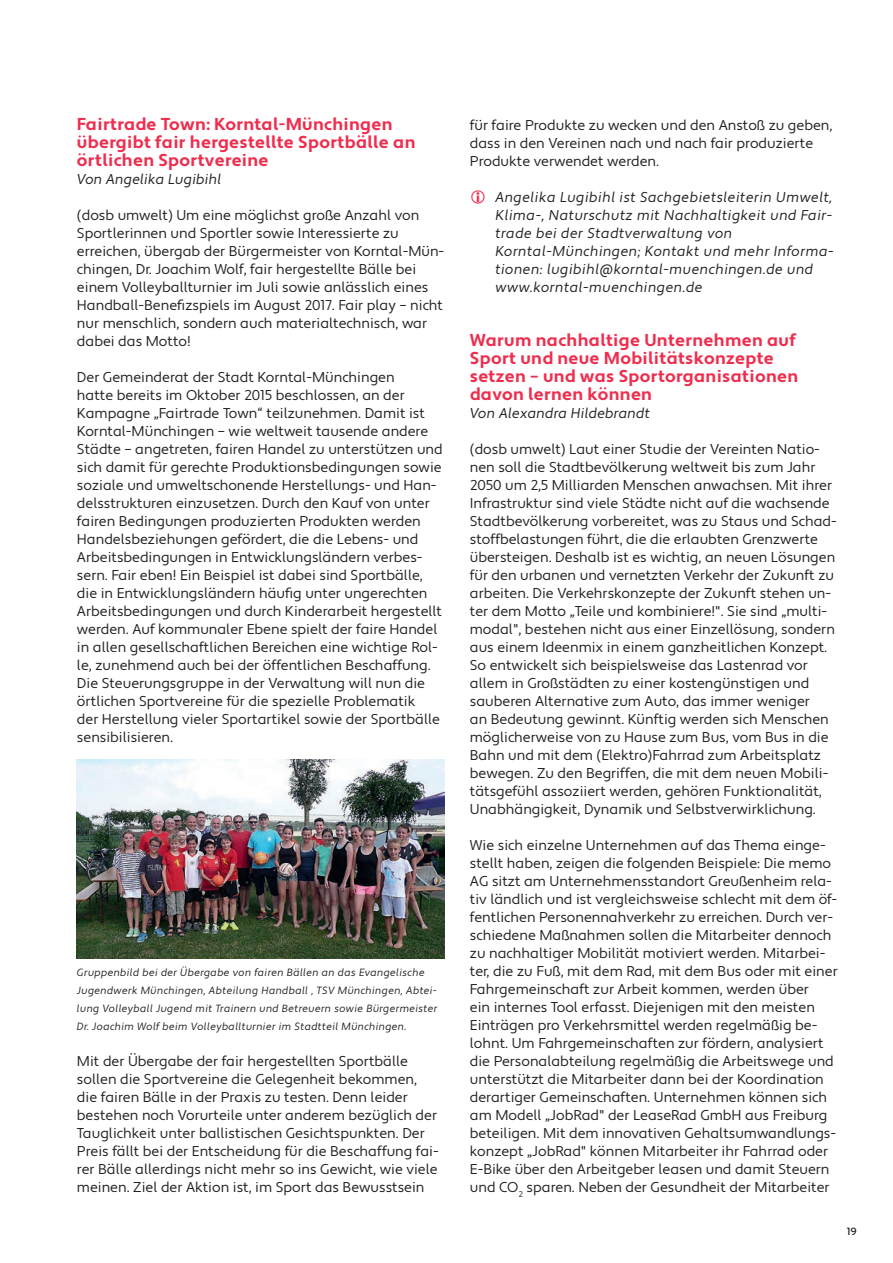
<style>
.page{position:relative;width:893px;height:1263px;background:#fff}
.page>*{position:absolute;margin:0;border:0;box-sizing:border-box;transform-origin:0 0}
.t1{font:700 17.25px/18px "Apertura";letter-spacing:.02em;color:#ee2e4e}
.t2{font:14.25px/18px "Apertura";color:#231f20}
.t3{font:14.25px/18px "Apertura Obliq";letter-spacing:.02em;color:#231f20}
.t4{font:14.25px "Apertura Obliq";color:#231f20}
.t5{font:10.5px/18px "Apertura Obliq";letter-spacing:.02em;color:#231f20}
.t6{font:500 10.5px "Apertura";color:#231f20}
</style>
<div class="page">
<img style="left:77px;top:759px;width:368px;height:199px">
<p class="t1" style="left:77px;top:115px;width:340px">Fairtrade Town: Korntal-Münchingen übergibt fair hergestellte Sportbälle an örtlichen Sportvereine</p>
<p class="t4" style="left:77px;top:170px;width:146px">Von Angelika Lugibihl</p>
<p class="t2" style="left:77px;top:206px;width:369px">(dosb umwelt) Um eine möglichst große Anzahl von Sportlerinnen und Sportler sowie Interessierte zu erreichen, übergab der Bürgermeister von Korntal-Mün&shy;chingen, Dr. Joachim Wolf, fair hergestellte Bälle bei einem Volleyballturnier im Juli sowie anlässlich eines Handball-Benefizspiels im August 2017. Fair play – nicht nur menschlich, sondern auch materialtechnisch, war dabei das Motto!</p>
<p class="t2" style="left:77px;top:368px;width:367px">Der Gemeinderat der Stadt Korntal-Münchingen<br>hatte bereits im Oktober 2015 beschlossen, an der Kampagne „Fairtrade Town“ teilzunehmen. Damit ist Korntal-Münchingen – wie weltweit tausende andere Städte – angetreten, fairen Handel zu unterstützen und sich damit für gerechte Produktionsbedingungen sowie soziale und umweltschonende Herstellungs- und Han&shy;delsstrukturen einzusetzen. Durch den Kauf von unter fairen Bedingungen produzierten Produkten werden Handelsbeziehungen gefördert, die die Lebens- und Arbeitsbedingungen in Entwicklungsländern verbes&shy;sern. Fair eben! Ein Beispiel ist dabei sind Sportbälle, die in Entwicklungsländern häufig unter ungerechten Arbeitsbedingungen und durch Kinderarbeit hergestellt werden. Auf kommunaler Ebene spielt der faire Handel in allen gesellschaftlichen Bereichen eine wichtige Rol&shy;le, zunehmend auch bei der öffentlichen Beschaffung.<br>Die Steuerungsgruppe in der Verwaltung will nun die örtlichen Sportvereine für die spezielle Problematik<br>der Herstellung vieler Sportartikel sowie der Sportbälle sensibilisieren.</p>
<p class="t5" style="left:77px;top:964px;width:362px">Gruppenbild bei der Übergabe von fairen Bällen an das Evangelische Jugendwerk Münchingen, Abteilung Handball , TSV Münchingen, Abtei&shy;lung Volleyball Jugend mit Trainern und Betreuern sowie Bürgermeister Dr. Joachim Wolf beim Volleyballturnier im Stadtteil Münchingen.</p>
<p class="t2" style="left:77px;top:1052px;width:363px">Mit der Übergabe der fair hergestellten Sportbälle sollen die Sportvereine die Gelegenheit bekommen, die fairen Bälle in der Praxis zu testen. Denn leider bestehen noch Vorurteile unter anderem bezüglich der Tauglichkeit unter ballistischen Gesichtspunkten. Der Preis fällt bei der Entscheidung für die Beschaffung fai&shy;rer Bälle allerdings nicht mehr so ins Gewicht, wie viele meinen. Ziel der Aktion ist, im Sport das Bewusstsein</p>
<p class="t2" style="left:470px;top:116px;width:364px">für faire Produkte zu wecken und den Anstoß zu geben, dass in den Vereinen nach und nach fair produzierte<br>Produkte verwendet werden.</p>
<p class="t3" style="left:495px;top:188px;width:340px">Angelika Lugibihl ist Sachgebietsleiterin Umwelt, Klima-, Naturschutz mit Nachhaltigkeit und Fair&shy;trade bei der Stadtverwaltung von Korntal-Münchingen; Kontakt und mehr Informa&shy;tionen: lugibihl@korntal-muenchingen.de und www.korntal-muenchingen.de</p>
<p class="t1" style="left:470px;top:331px;width:330px">Warum nachhaltige Unternehmen auf<br>Sport und neue Mobilitätskonzepte setzen – und was Sportorganisationen davon lernen können</p>
<p class="t4" style="left:470px;top:404px;width:182px">Von Alexandra Hildebrandt</p>
<p class="t2" style="left:470px;top:440px;width:368px">(dosb umwelt) Laut einer Studie der Vereinten Natio&shy;nen soll die Stadtbevölkerung weltweit bis zum Jahr 2050 um 2,5 Milliarden Menschen anwachsen. Mit ihrer Infrastruktur sind viele Städte nicht auf die wachsende Stadtbevölkerung vorbereitet, was zu Staus und Schad&shy;stoffbelastungen führt, die die erlaubten Grenzwerte übersteigen. Deshalb ist es wichtig, an neuen Lösungen für den urbanen und vernetzten Verkehr der Zukunft zu arbeiten. Die Verkehrskonzepte der Zukunft stehen un&shy;ter dem Motto „Teile und kombiniere!". Sie sind „multi&shy;modal", bestehen nicht aus einer Einzellösung, sondern aus einem Ideenmix in einem ganzheitlichen Konzept.<br>So entwickelt sich beispielsweise das Lastenrad vor allem in Großstädten zu einer kostengünstigen und sauberen Alternative zum Auto, das immer weniger<br>an Bedeutung gewinnt. Künftig werden sich Menschen möglicherweise von zu Hause zum Bus, vom Bus in die Bahn und mit dem (Elektro)Fahrrad zum Arbeitsplatz bewegen. Zu den Begriffen, die mit dem neuen Mobili&shy;tätsgefühl assoziiert werden, gehören Funktionalität, Unabhängigkeit, Dynamik und Selbstverwirklichung.</p>
<p class="t2" style="left:470px;top:836px;width:369px">Wie sich einzelne Unternehmen auf das Thema einge&shy;stellt haben, zeigen die folgenden Beispiele: Die memo AG sitzt am Unternehmensstandort Greußenheim rela&shy;tiv ländlich und ist vergleichsweise schlecht mit dem öf&shy;fentlichen Personennahverkehr zu erreichen. Durch ver&shy;schiedene Maßnahmen sollen die Mitarbeiter dennoch zu nachhaltiger Mobilität motiviert werden. Mitarbei&shy;ter, die zu Fuß, mit dem Rad, mit dem Bus oder mit einer Fahrgemeinschaft zur Arbeit kommen, werden über<br>ein internes Tool erfasst. Diejenigen mit den meisten Einträgen pro Verkehrsmittel werden regelmäßig be&shy;lohnt. Um Fahrgemeinschaften zur fördern, analysiert die Personalabteilung regelmäßig die Arbeitswege und unterstützt die Mitarbeiter dann bei der Koordination derartiger Gemeinschaften. Unternehmen können sich am Modell „JobRad" der LeaseRad GmbH aus Freiburg beteiligen. Mit dem innovativen Gehaltsumwandlungs&shy;konzept „JobRad" können Mitarbeiter ihr Fahrrad oder E-Bike über den Arbeitgeber leasen und damit Steuern und CO<sub>2</sub> sparen. Neben der Gesundheit der Mitarbeiter</p>
<p class="t6" style="left:847px;top:1224px;width:12px">19</p>
</div>
